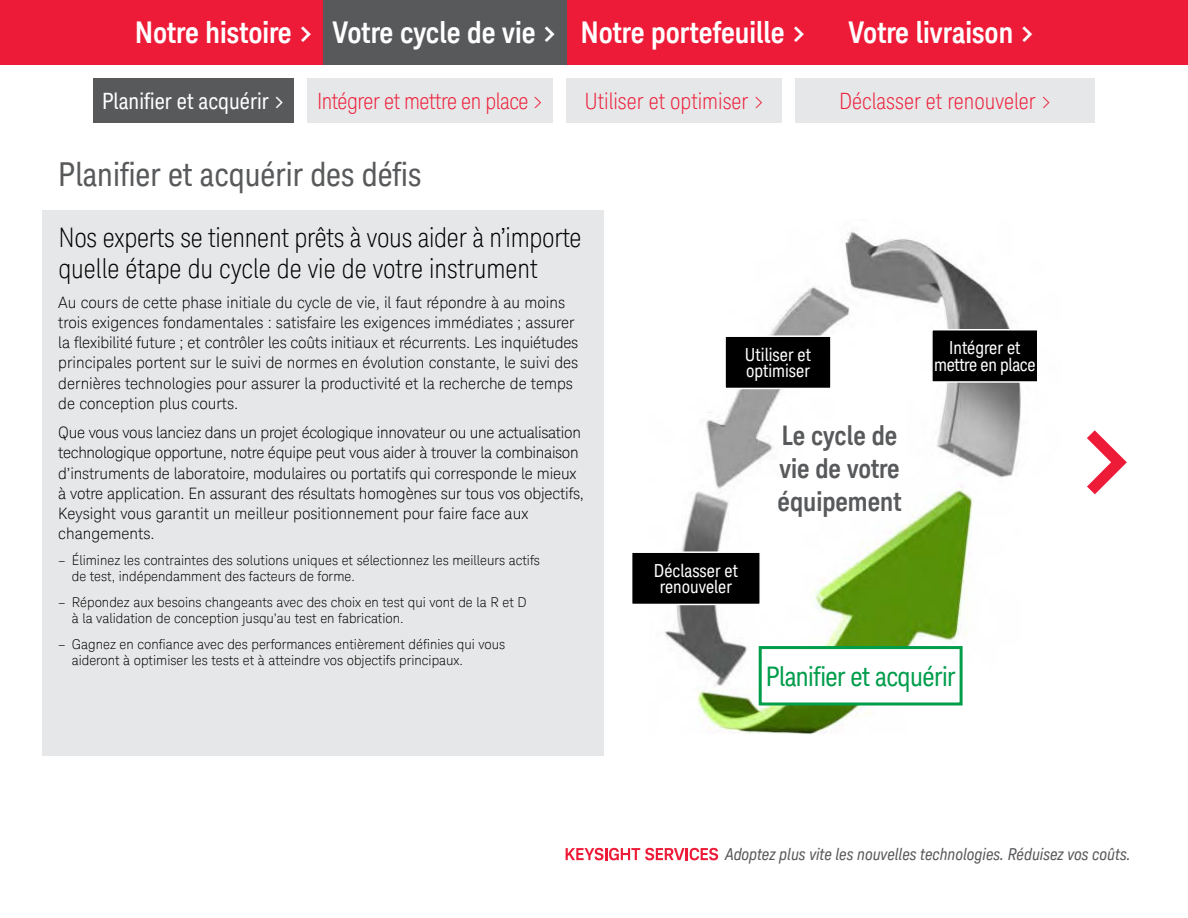
<style>
.page{position:relative;width:1188px;height:918px;background:#fff}
.page>*{position:absolute;margin:0;border:0;box-sizing:border-box;transform-origin:0 0}
.t1{font:700 123px "Keysight Sans Condensed";color:#ed1b37}
.an_heading_gray{font:33px "Keysight Sans Condensed";color:#58595b}
.aa_menu{font:700 30px "Keysight Sans Condensed";color:#fff}
.ao_bodyheading{font:300 condensed 27px/31.5px "Keysight Sans";letter-spacing:-.01em;color:#000}
.ar_image_gray{font:700 27px/33px "Keysight Sans Condensed";color:#58595b}
.as_image_green{font:27px "Keysight Sans Condensed";letter-spacing:-.02em;color:#009d4b}
.am_submenu_red{font:300 condensed 22.5px "Keysight Sans";color:#ed1b37}
.am_submenu_red-2{font:300 condensed 22.5px "Keysight Sans";letter-spacing:-.02em;color:#ed1b37}
.al_submenu_white{font:22.5px "Keysight Sans Condensed";color:#fff}
.aq_image_white{font:18px/16.5px "Keysight Sans Condensed";color:#fff}
.aq_image_white-2{font:18px/16.5px "Keysight Sans Condensed";letter-spacing:-.02em;color:#fff;text-align:center}
.t2{font:italic 16.5px "Keysight Sans Condensed";color:#58595b}
.ai_body{font:300 15.75px/20.2px "Keysight Sans";letter-spacing:-.01em;color:#000}
.t3{font:300 13.5px/16.5px "Keysight Sans";color:#000}
</style>
<div class="page">
<div style="left:42px;top:211px;width:562px;height:545px;background:#e6e7e8"></div>
<img style="left:665px;top:229px;width:356px;height:505px">
<div style="left:760px;top:648px;width:201px;height:56px;background:#fff"></div>
<div style="left:759px;top:646px;width:204px;height:59px;border:3px solid #009d4b"></div>
<svg style="left:930px;top:328px;width:107px;height:55px;background:#171717"></svg>
<svg style="left:724px;top:335px;width:108px;height:55px;background:#1a1a1a"></svg>
<svg style="left:632px;top:551px;width:130px;height:55px;background:#171717"></svg>
<div style="left:0;top:0;width:1188px;height:64px;background:#ed1b37"></div>
<div style="left:324px;top:0;width:243px;height:64px;background:#58595b"></div>
<div style="left:93px;top:78px;width:201px;height:45px;background:#58595b"></div>
<div style="left:307px;top:78px;width:246px;height:45px;background:#e6e7e8"></div>
<div style="left:567px;top:78px;width:215px;height:45px;background:#e6e7e8"></div>
<div style="left:796px;top:78px;width:299px;height:45px;background:#e6e7e8"></div>
<svg style="left:566px;top:848px;width:152px;height:12px"></svg>
<p class="aa_menu" style="left:135px;top:14px;width:180px">Notre histoire &gt;</p>
<p class="aa_menu" style="left:333px;top:14px;width:226px">Votre cycle de vie &gt;</p>
<p class="aa_menu" style="left:581px;top:14px;width:227px">Notre portefeuille &gt;</p>
<p class="aa_menu" style="left:848px;top:14px;width:188px">Votre livraison &gt;</p>
<p class="al_submenu_white" style="left:102px;top:88px;width:184px">Planifier et acquérir &gt;</p>
<p class="am_submenu_red-2" style="left:317px;top:88px;width:228px">Intégrer et mettre en place &gt;</p>
<p class="am_submenu_red" style="left:584px;top:88px;width:182px">Utiliser et optimiser &gt;</p>
<p class="am_submenu_red" style="left:839px;top:88px;width:214px">Déclasser et renouveler &gt;</p>
<p class="an_heading_gray" style="left:58px;top:155px;width:365px">Planifier et acquérir des défis</p>
<p class="ao_bodyheading" style="left:58px;top:222px;width:525px">Nos experts se tiennent prêts à vous aider à n’importe quelle étape du cycle de vie de votre instrument</p>
<p class="ai_body" style="left:58px;top:292px;width:522px">Au cours de cette phase initiale du cycle de vie, il faut répondre à au moins trois exigences fondamentales : satisfaire les exigences immédiates ; assurer la flexibilité future ; et contrôler les coûts initiaux et récurrents. Les inquiétudes principales portent sur le suivi de normes en évolution constante, le suivi des dernières technologies pour assurer la productivité et la recherche de temps de conception plus courts.</p>
<p class="ai_body" style="left:58px;top:422px;width:527px">Que vous vous lanciez dans un projet écologique innovateur ou une actualisation technologique opportune, notre équipe peut vous aider à trouver la combinaison d’instruments de laboratoire, modulaires ou portatifs qui corresponde le mieux à votre application. En assurant des résultats homogènes sur tous vos objectifs, Keysight vous garantit un meilleur positionnement pour faire face aux changements.</p>
<p class="t3" style="left:72px;top:552px;width:470px;text-indent:-14px">– Éliminez les contraintes des solutions uniques et sélectionnez les meilleurs actifs de test, indépendamment des facteurs de forme.</p>
<p class="t3" style="left:72px;top:594px;width:456px;text-indent:-14px">– Répondez aux besoins changeants avec des choix en test qui vont de la R et D à la validation de conception jusqu’au test en fabrication.</p>
<p class="t3" style="left:72px;top:636px;width:435px;text-indent:-14px">– Gagnez en confiance avec des performances entièrement définies qui vous aideront à optimiser les tests et à atteindre vos objectifs principaux.</p>
<p class="aq_image_white" style="left:745px;top:346px;width:68px">Utiliser et optimiser</p>
<p class="ar_image_gray" style="left:778px;top:419px;width:125px">Le cycle de vie de votre équipement</p>
<p class="aq_image_white" style="left:654px;top:562px;width:86px;text-align:center">Déclasser et renouveler</p>
<p class="aq_image_white-2" style="left:934px;top:340px;width:103px">Intégrer et mettre en place</p>
<p class="as_image_green" style="left:766px;top:660px;width:191px">Planifier et acquérir</p>
<p class="t1" style="left:1076px;top:381px;width:64px">&gt;</p>
<p class="t2" style="left:725px;top:844px;width:407px">Adoptez plus vite les nouvelles technologies. Réduisez vos coûts.</p>
</div>
